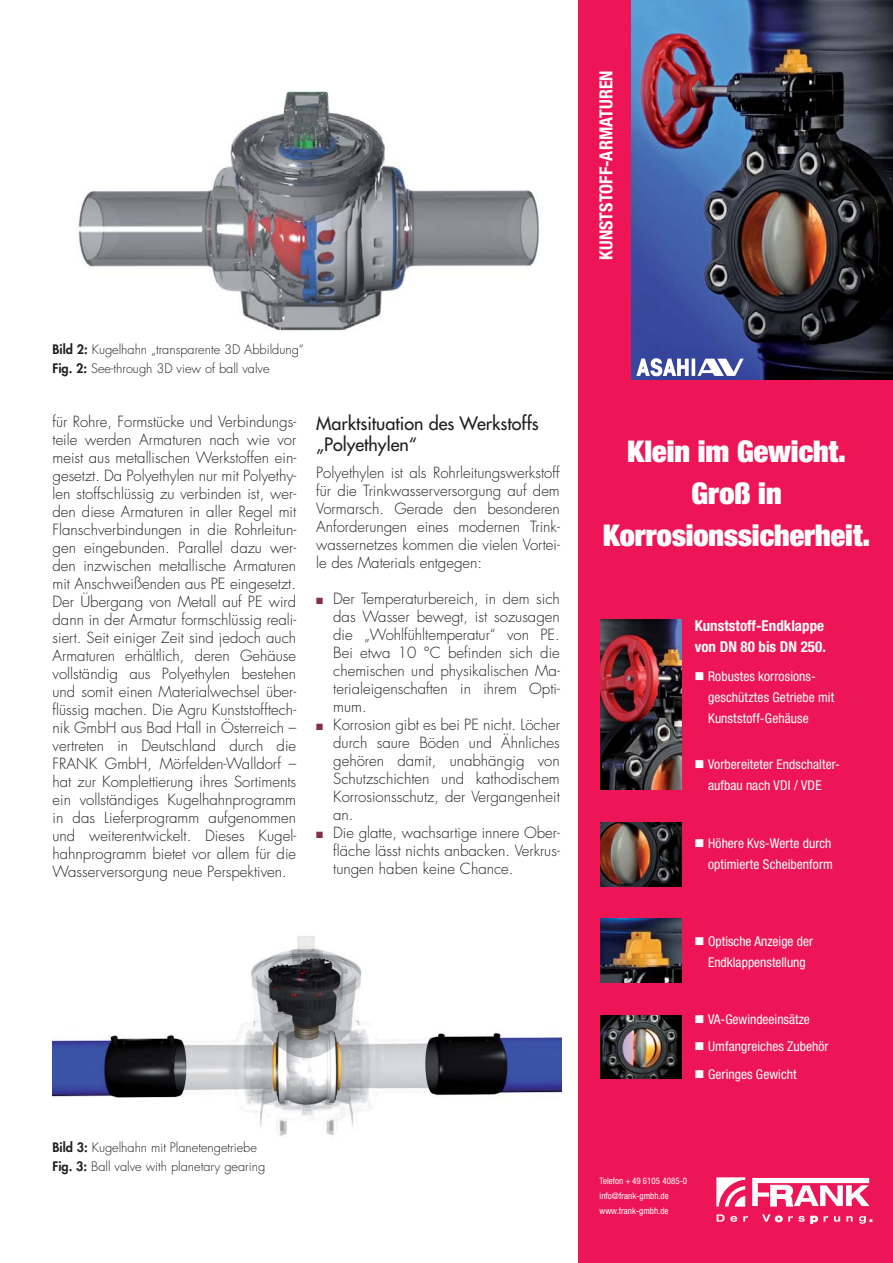
<style>
.page{position:relative;width:893px;height:1263px;background:#fff}
.page>*{position:absolute;margin:0;border:0;box-sizing:border-box;transform-origin:0 0}
.t1{font:30px/42px "Helvetica Neue LT Pro X Blk Cn+KSJDOO";color:#fff;text-align:center}
.t2{font:18px/21px "Futura";color:#231f20}
.t3{font:18px "Helvetica Neue LT Pro Bd Cn+QATQRY";color:#fff}
.t4{font:300 15px/18px "Futura";color:#231f20;text-align:justify}
.t5{font:15px/21px "Helvetica Neue LT Pro Bd Cn+QATQRY";color:#fff}
.t6{font:13.5px/21px "Helvetica Neue LT Pro Cn+EQHXXU";letter-spacing:.005em;color:#fff}
.t7{font:300 12.75px/19.2px "Futura";color:#231f20}
.t8{font:9px/15px "Helvetica Neue LT Pro Cn+EQHXXU";color:#fff}
.s1{font-weight:800}
.s2{font-family:"European Pi Three";font-weight:400;font-size:10.5px;color:#853046}
</style>
<div class="page">
<img style="left:52px;top:936px;width:509px;height:200px">
<img style="left:78px;top:91px;width:461px;height:240px">
<div style="left:578px;top:0;width:314px;height:1263px;background:#ed1556"></div>
<img style="left:631px;top:0;width:261px;height:379px">
<svg style="left:697px;top:359px;width:47px;height:17px"></svg>
<svg style="left:691px;top:359px;width:4px;height:17px"></svg>
<svg style="left:636px;top:358px;width:53px;height:18px"></svg>
<img style="left:601px;top:822px;width:80px;height:64px">
<img style="left:601px;top:919px;width:80px;height:64px">
<img style="left:601px;top:620px;width:80px;height:170px">
<img style="left:601px;top:1015px;width:80px;height:64px">
<svg style="left:716px;top:1178px;width:29px;height:29px"></svg>
<svg style="left:743px;top:1216px;width:5px;height:6px"></svg>
<svg style="left:834px;top:1216px;width:6px;height:6px"></svg>
<svg style="left:846px;top:1216px;width:6px;height:6px"></svg>
<svg style="left:752px;top:1178px;width:117px;height:28px"></svg>
<svg style="left:762px;top:1214px;width:66px;height:10px"></svg>
<svg style="left:716px;top:1214px;width:21px;height:8px"></svg>
<svg style="left:859px;top:1216px;width:13px;height:8px"></svg>
<p class="t7" style="left:53px;top:340px;width:253px"><span class="s1">Bild 2:</span> Kugelhahn „transparente 3D Abbildung“<br><span class="s1">Fig. 2:</span> See-through 3D view of ball valve</p>
<p class="t4" style="left:53px;top:414px;width:245px">für Rohre, Formstücke und Verbindungs&shy;teile werden Armaturen nach wie vor meist aus metallischen Werkstoffen ein&shy;gesetzt. Da Polyethylen nur mit Polyethy&shy;len stoffschlüssig zu verbinden ist, wer&shy;den diese Armaturen in aller Regel mit Flanschverbindungen in die Rohrleitun&shy;gen eingebunden. Parallel dazu wer&shy;den inzwischen metallische Armaturen mit Anschweißenden aus PE eingesetzt.<br>Der Übergang von Metall auf PE wird dann in der Armatur formschlüssig reali&shy;siert. Seit einiger Zeit sind jedoch auch Armaturen erhältlich, deren Gehäuse vollständig aus Polyethylen bestehen und somit einen Materialwechsel über&shy;flüssig machen. Die Agru Kunststofftech&shy;nik GmbH aus Bad Hall in Österreich – vertreten in Deutschland durch die FRANK GmbH, Mörfelden-Walldorf – hat zur Komplettierung ihres Sortiments ein vollständiges Kugelhahnprogramm in das Lieferprogramm aufgenommen und weiterentwickelt. Dieses Kugel&shy;hahnprogramm bietet vor allem für die Wasserversorgung neue Perspektiven.</p>
<p class="t2" style="left:316px;top:415px;width:224px">Marktsituation des Werkstoffs „Polyethylen“</p>
<p class="t4" style="left:316px;top:465px;width:245px">Polyethylen ist als Rohrleitungswerkstoff für die Trinkwasserversorgung auf dem Vormarsch. Gerade den besonderen Anforderungen eines modernen Trink&shy;wassernetzes kommen die vielen Vortei&shy;le des Materials entgegen:</p>
<p class="t4" style="left:333px;top:591px;width:228px;text-indent:-17px"><span class="s2">-</span> Der Temperaturbereich, in dem sich das Wasser bewegt, ist sozusagen die „Wohlfühltemperatur“ von PE.<br>Bei etwa 10 °C befinden sich die chemischen und physikalischen Ma&shy;terialeigenschaften in ihrem Opti&shy;mum.</p>
<p class="t4" style="left:333px;top:717px;width:228px;text-indent:-17px"><span class="s2">-</span> Korrosion gibt es bei PE nicht. Löcher durch saure Böden und Ähnliches gehören damit, unabhängig von Schutzschichten und kathodischem Korrosionsschutz, der Vergangenheit an.</p>
<p class="t4" style="left:333px;top:825px;width:228px;text-indent:-17px"><span class="s2">-</span> Die glatte, wachsartige innere Ober&shy;fläche lässt nichts anbacken. Verkrus&shy;tungen haben keine Chance.</p>
<p class="t7" style="left:53px;top:1138px;width:214px"><span class="s1">Bild 3:</span> Kugelhahn mit Planetengetriebe<br><span class="s1">Fig. 3:</span> Ball valve with planetary gearing</p>
<p class="t3" style="left:596px;top:260px;width:191px;rotate:-90deg">KUNSTSTOFF-ARMATUREN</p>
<h1 class="t1" style="left:603px;top:431px;width:269px">Klein im Gewicht.<br>G roß in<br>Korrosionssicherheit.</h1>
<p class="t5" style="left:695px;top:616px;width:133px">Kunststoff-Endklappe von DN 80 bis DN 250.</p>
<p class="t6" style="left:708px;top:667px;width:128px">Robustes korrosions&shy;geschütztes Getriebe mit<br>Kunststoff-Gehäuse</p>
<p class="t6" style="left:708px;top:755px;width:133px">Vorbereiteter Endschalter&shy;aufbau nach VDI / VDE</p>
<p class="t6" style="left:708px;top:834px;width:126px">Höhere Kvs-Werte durch optimierte Scheibenform</p>
<p class="t6" style="left:708px;top:932px;width:106px">Optische Anzeige der<br>End klappenstellung</p>
<p class="t6" style="left:708px;top:1010px;width:103px">VA-Gewindeeinsätze</p>
<p class="t6" style="left:708px;top:1033px;width:122px;line-height:28.3px">Umfangreiches Zubehör<br>Geringes Gewicht</p>
<p class="t8" style="left:600px;top:1174px;width:89px">Telefon + 49 6105 4085-0 info@frank-gmbh.de www.frank-gmbh.de</p>
</div>
